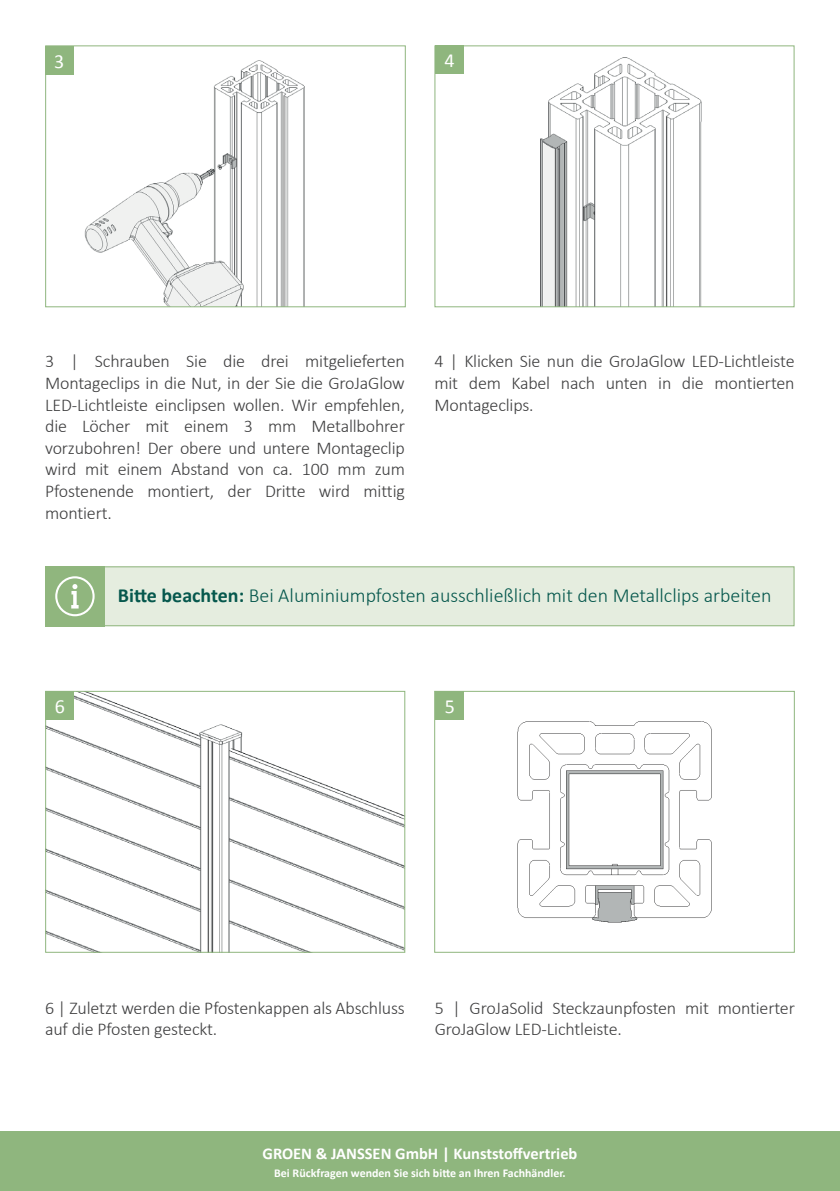
<style>
.page{position:relative;width:840px;height:1191px;background:#fff}
.page>*{position:absolute;margin:0;border:0;box-sizing:border-box;transform-origin:0 0}
.t1{font:300 20px "Calibri";color:#06584d}
.t2{font:20px "Calibri";color:#fff}
.t3{font:300 18px/21.6px "Calibri";letter-spacing:-.01em;color:#3e3e3f;text-align:justify}
.t4{font:700 16.4px "Calibri";color:#fff}
.t5{font:700 12px "Calibri";color:#fff}
.s1{font-weight:700}
</style>
<div class="page">
<img style="left:47px;top:47px;width:258px;height:258px">
<div style="left:45px;top:45px;width:360px;height:262px;border:1px solid #8fb67e"></div>
<div style="left:45px;top:46px;width:28px;height:28px;background:#8fb67e"></div>
<img style="left:436px;top:719px;width:276px;height:204px">
<div style="left:434px;top:691px;width:360px;height:261px;border:1px solid #8fb67e"></div>
<div style="left:435px;top:691px;width:29px;height:28px;background:#8fb67e"></div>
<img style="left:47px;top:693px;width:356px;height:257px">
<div style="left:45px;top:691px;width:360px;height:261px;border:1px solid #8fb67e"></div>
<div style="left:46px;top:691px;width:28px;height:28px;background:#8fb67e"></div>
<img style="left:463px;top:47px;width:239px;height:258px">
<div style="left:434px;top:45px;width:360px;height:262px;border:1px solid #8fb67e"></div>
<div style="left:435px;top:45px;width:28px;height:29px;background:#8fb67e"></div>
<div style="left:0;top:1131px;width:839px;height:60px;background:#8fb67e"></div>
<div style="left:45px;top:566px;width:749px;height:60px;background:#e5eddf;border:1px solid #90b67e"></div>
<div style="left:45px;top:566px;width:59px;height:60px;background:#90b67e"></div>
<svg style="left:55px;top:576px;width:40px;height:40px"></svg>
<p class="t2" style="left:54px;top:48px;width:12px">3</p>
<p class="t2" style="left:444px;top:48px;width:12px">4</p>
<p class="t3" style="left:45px;top:350px;width:361px">3 | Schrauben Sie die drei mitgelieferten Montageclips in die Nut, in der Sie die GroJaGlow LED-Lichtleiste einclipsen wollen. Wir empfehlen, die Löcher mit einem 3 mm Metallbohrer vorzubohren! Der obere und untere Montageclip wird mit einem Abstand von ca. 100 mm zum Pfostenende montiert, der Dritte wird mittig montiert.</p>
<p class="t3" style="left:434px;top:350px;width:361px">4 | Klicken Sie nun die GroJaGlow LED-Lichtleiste mit dem Kabel nach unten in die montierten Montageclips.</p>
<p class="t2" style="left:55px;top:693px;width:12px">6</p>
<p class="t1" style="left:118px;top:583px;width:654px"><span class="s1">Bitte beachten:</span> Bei Aluminiumpfosten ausschließlich mit den Metallclips arbeiten</p>
<p class="t2" style="left:444px;top:693px;width:12px">5</p>
<p class="t3" style="left:45px;top:996px;width:361px">6 | Zuletzt werden die Pfostenkappen als Abschluss auf die Pfosten gesteckt.</p>
<p class="t3" style="left:434px;top:996px;width:361px">5 | GroJaSolid Steckzaunpfosten mit montierter<br>GroJaGlow LED-Lichtleiste.</p>
<p class="t4" style="left:262px;top:1143px;width:316px">GROEN &amp; JANSSEN GmbH | Kunststoffvertrieb</p>
<p class="t5" style="left:274px;top:1165px;width:293px">Bei Rückfragen wenden Sie sich bitte an Ihren Fachhändler.</p>
</div>
